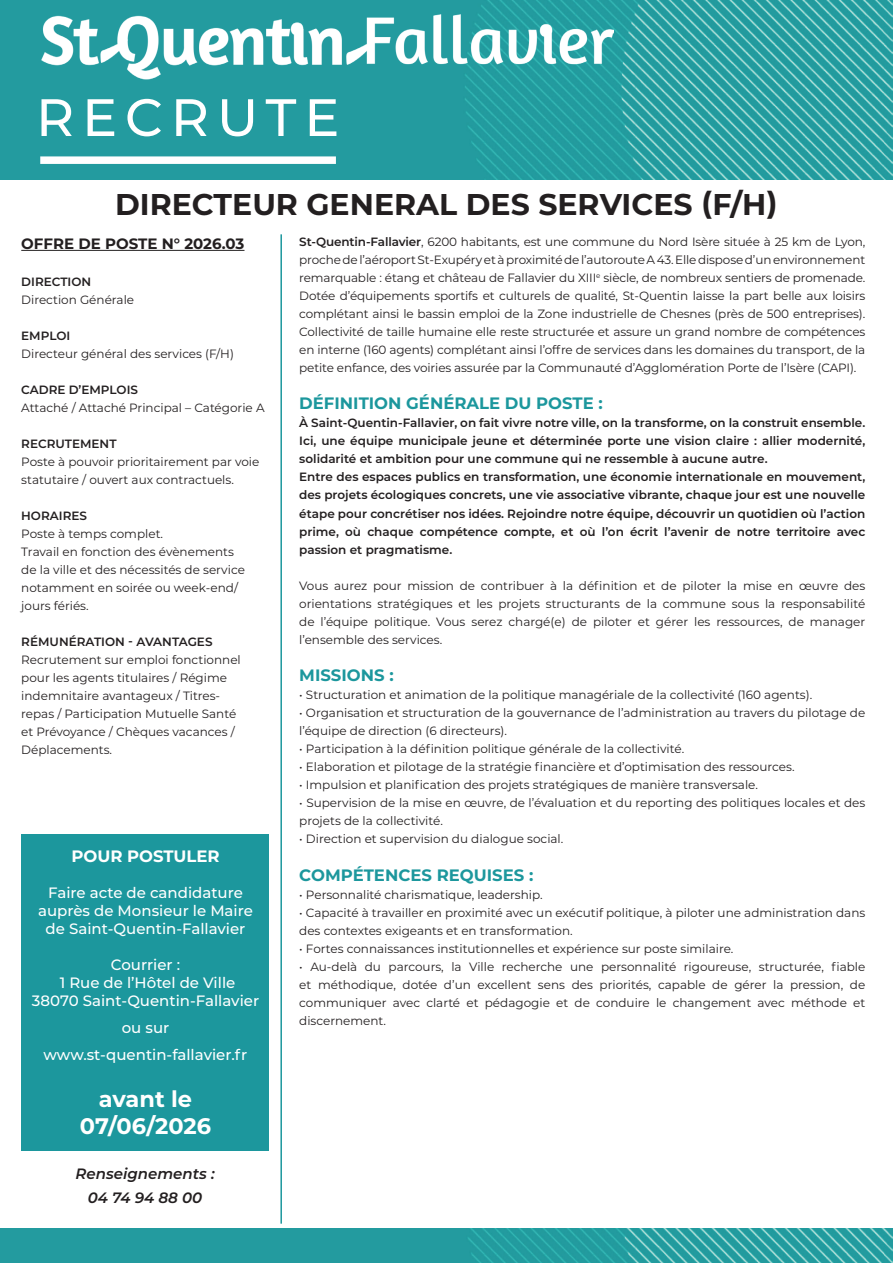
<style>
.page{position:relative;width:893px;height:1263px;background:#fff}
.page>*{position:absolute;margin:0;border:0;box-sizing:border-box;transform-origin:0 0}
.t1{font:500 52.5px "Montserrat";letter-spacing:.15em;color:#fff}
.t2{font:700 30px "Montserrat";color:#231f20}
.t3{font:700 22.5px/27px "Montserrat";color:#fff;text-align:center}
.t4{font:700 16.5px "Montserrat";color:#1c979d}
.t5{font:700 16.5px "Montserrat";color:#fff}
.t6{font:500 15px/18px "Montserrat";color:#fff;text-align:center}
.t7{font:italic 600 15px/24px "Montserrat";color:#231f20;text-align:center}
.t8{font:700 15px "Montserrat";color:#231f20}
.t9{font:12px/18px "Montserrat";color:#231f20}
.t10{font:600 12px/18px "Montserrat";color:#231f20}
.s1{font-weight:600}
</style>
<div class="page">
<img style="left:0;top:0;width:893px;height:180px">
<div style="left:31px;top:14px;width:323px;height:105px;background:#239b9f"></div>
<img style="left:41px;top:15px;width:573px;height:69px">
<div style="left:40px;top:156px;width:296px;height:8px;background:#fff"></div>
<img style="left:0;top:1229px;width:893px;height:34px">
<hr style="left:21px;top:250px;width:223px;height:1px;background:#231f20">
<div style="left:21px;top:834px;width:248px;height:317px;background:#1c979d"></div>
<hr style="left:280px;top:234px;width:2px;height:990px;background:#1c979d">
<h1 class="t1" style="left:36px;top:81px;width:305px">RECRUTE</h1>
<h2 class="t2" style="left:115px;top:183px;width:664px">DIRECTEUR GENERAL DES SERVICES (F/H)</h2>
<p class="t8" style="left:21px;top:233px;width:225px">OFFRE DE POSTE N° 2026.03</p>
<p class="t10" style="left:21px;top:272px;width:72px">DIRECTION</p>
<p class="t9" style="left:21px;top:290px;width:114px">Direction Générale</p>
<p class="t10" style="left:21px;top:326px;width:51px">EMPLOI</p>
<p class="t9" style="left:21px;top:344px;width:214px">Directeur général des services (F/H)</p>
<p class="t10" style="left:21px;top:380px;width:118px">CADRE D’EMPLOIS</p>
<p class="t9" style="left:21px;top:398px;width:245px">Attaché / Attaché Principal – Catégorie A</p>
<p class="t10" style="left:21px;top:434px;width:97px">RECRUTEMENT</p>
<p class="t9" style="left:21px;top:452px;width:240px">Poste à pouvoir prioritairement par voie statutaire / ouvert aux contractuels.</p>
<p class="t10" style="left:21px;top:506px;width:67px">HORAIRES</p>
<p class="t9" style="left:21px;top:524px;width:225px">Poste à temps complet.<br>Travail en fonction des évènements de la ville et des nécessités de service notamment en soirée ou week-end/ jours fériés.</p>
<p class="t10" style="left:21px;top:632px;width:193px">RÉMUNÉRATION - AVANTAGES</p>
<p class="t9" style="left:21px;top:650px;width:221px">Recrutement sur emploi fonctionnel pour les agents titulaires / Régime indemnitaire avantageux / Titres&shy;repas / Participation Mutuelle Santé et Prévoyance / Chèques vacances /<br>Déplacements.</p>
<h3 class="t5" style="left:71px;top:844px;width:150px">POUR POSTULER</h3>
<p class="t6" style="left:38px;top:883px;width:216px">Faire acte de candidature auprès de Monsieur le Maire de Saint-Quentin-Fallavier</p>
<p class="t6" style="left:32px;top:955px;width:229px">Courrier :<br>1 Rue de l’Hôtel de Ville<br>38070 Saint-Quentin-Fallavier</p>
<p class="t6" style="left:44px;top:1014px;width:205px;line-height:27px">ou sur www.st-quentin-fallavier.fr</p>
<h3 class="t3" style="left:80px;top:1084px;width:133px">avant le<br>07/06/2026</h3>
<p class="t7" style="left:75px;top:1161px;width:141px">Renseignements :<br>04 74 94 88 00</p>
<p class="t9" style="left:299px;top:232px;width:568px;text-align:justify"><span class="s1">St-Quentin-Fallavier</span>, 6200 habitants, est une commune du Nord Isère située à 25 km de Lyon, proche de l’aéroport St-Exupéry et à proximité de l’autoroute A 43. Elle dispose d’un environnement remarquable : étang et château de Fallavier du XIII<sup>e</sup> siècle, de nombreux sentiers de promenade.<br>Dotée d’équipements sportifs et culturels de qualité, St-Quentin laisse la part belle aux loisirs complétant ainsi le bassin emploi de la Zone industrielle de Chesnes (près de 500 entreprises).<br>Collectivité de taille humaine elle reste structurée et assure un grand nombre de compétences en interne (160 agents) complétant ainsi l’offre de services dans les domaines du transport, de la petite enfance, des voiries assurée par la Communauté d’Agglomération Porte de l’Isère (CAPI).</p>
<h3 class="t4" style="left:299px;top:392px;width:305px">DÉFINITION GÉNÉRALE DU POSTE :</h3>
<p class="t10" style="left:299px;top:414px;width:568px">À Saint-Quentin-Fallavier, on fait vivre notre ville, on la transforme, on la construit ensemble.<br>Ici, une équipe municipale jeune et déterminée porte une vision claire : allier modernité, solidarité et ambition pour une commune qui ne ressemble à aucune autre.<br>Entre des espaces publics en transformation, une économie internationale en mouvement, des projets écologiques concrets, une vie associative vibrante, chaque jour est une nouvelle étape pour concrétiser nos idées. Rejoindre notre équipe, découvrir un quotidien où l’action prime, où chaque compétence compte, et où l’on écrit l’avenir de notre territoire avec passion et pragmatisme.</p>
<p class="t9" style="left:299px;top:576px;width:568px;text-align:justify">Vous aurez pour mission de contribuer à la définition et de piloter la mise en œuvre des orientations stratégiques et les projets structurants de la commune sous la responsabilité de l’équipe politique. Vous serez chargé(e) de piloter et gérer les ressources, de manager l’ensemble des services.</p>
<h3 class="t4" style="left:299px;top:663px;width:96px">MISSIONS :</h3>
<p class="t9" style="left:299px;top:685px;width:514px">• Structuration et animation de la politique managériale de la collectivité (160 agents).</p>
<p class="t9" style="left:299px;top:703px;width:568px">• Organisation et structuration de la gouvernance de l’administration au travers du pilotage de l’équipe de direction (6 directeurs).</p>
<p class="t9" style="left:299px;top:739px;width:386px">• Participation à la définition politique générale de la collectivité.</p>
<p class="t9" style="left:299px;top:757px;width:497px">• Elaboration et pilotage de la stratégie financière et d’optimisation des ressources.</p>
<p class="t9" style="left:299px;top:775px;width:460px">• Impulsion et planification des projets stratégiques de manière transversale.</p>
<p class="t9" style="left:299px;top:793px;width:568px">• Supervision de la mise en œuvre, de l’évaluation et du reporting des politiques locales et des projets de la collectivité.</p>
<p class="t9" style="left:299px;top:829px;width:266px">• Direction et supervision du dialogue social.</p>
<h3 class="t4" style="left:299px;top:863px;width:236px">COMPÉTENCES REQUISES :</h3>
<p class="t9" style="left:299px;top:885px;width:245px">• Personnalité charismatique, leadership.</p>
<p class="t9" style="left:299px;top:903px;width:568px">• Capacité à travailler en proximité avec un exécutif politique, à piloter une administration dans des contextes exigeants et en transformation.</p>
<p class="t9" style="left:299px;top:939px;width:436px">• Fortes connaissances institutionnelles et expérience sur poste similaire.</p>
<p class="t9" style="left:299px;top:957px;width:568px;text-align:justify">• Au-delà du parcours, la Ville recherche une personnalité rigoureuse, structurée, fiable et méthodique, dotée d’un excellent sens des priorités, capable de gérer la pression, de communiquer avec clarté et pédagogie et de conduire le changement avec méthode et discernement.</p>
</div>
